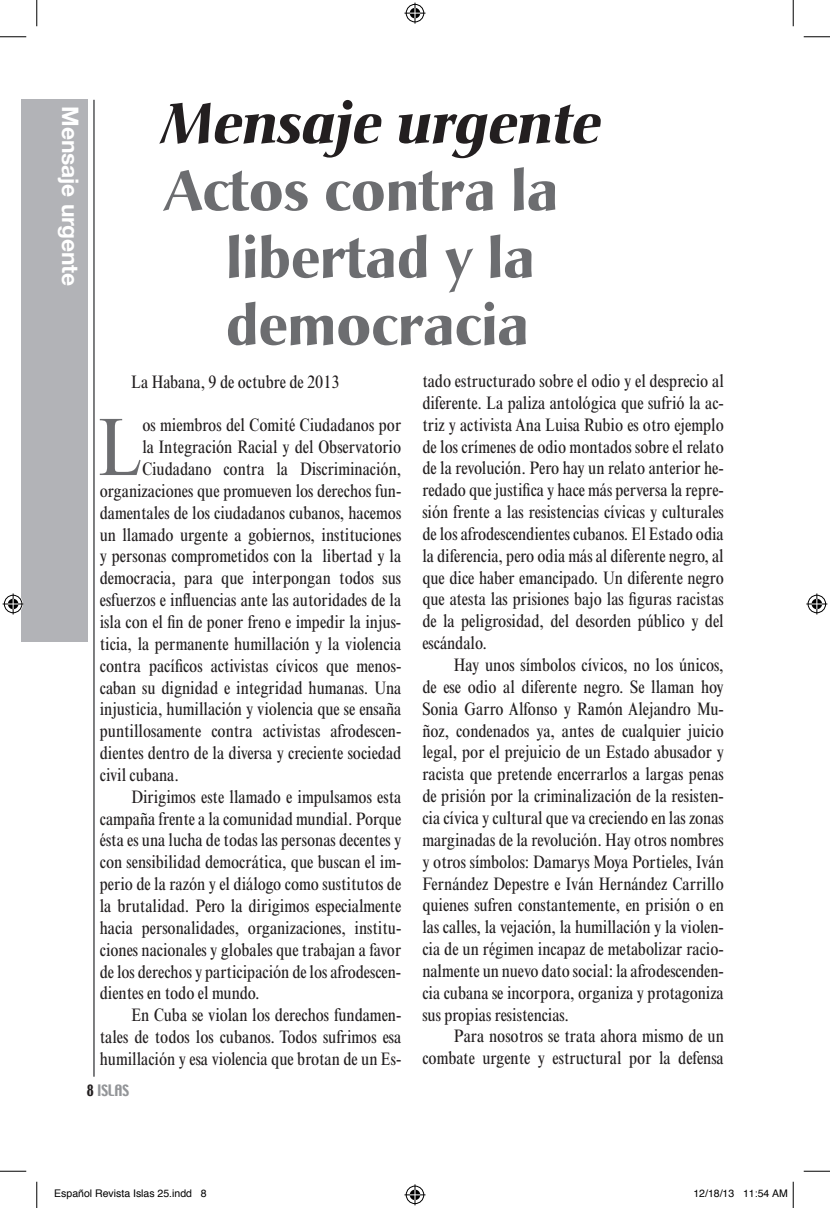
<style>
.page{position:relative;width:830px;height:1208px;background:#fff}
.page>*{position:absolute;margin:0;border:0;box-sizing:border-box;transform-origin:0 0}
.t1{font:condensed 82.25px "Times New Roman";color:#6c6d70}
.t2{font:700 56px/67.2px "Christiana";letter-spacing:-.005em;color:#6c6d70}
.t3{font:italic 700 56px "Christiana";letter-spacing:-.005em;color:#231f20}
.t4{font:700 22.75px "Helvetica Neue";letter-spacing:-.005em;color:#fff}
.t5{font:condensed 18.2px/21.9px "Times New Roman";letter-spacing:-.005em;color:#231f20;text-align:justify}
.t6{font:14px "Techno";letter-spacing:-.005em;color:#939598}
.t7{font:10.5px "Helvetica";color:#000}
.s1{color:#231f20}
</style>
<div class="page">
<hr style="left:93px;top:100px;width:2px;height:976px;background:#6c6d70">
<div style="left:21px;top:100px;width:66px;height:542px;background:#b2b3b7"></div>
<svg style="left:0;top:36px;width:26px;height:1px"></svg>
<svg style="left:803px;top:36px;width:27px;height:1px"></svg>
<svg style="left:0;top:1170px;width:26px;height:1px"></svg>
<svg style="left:803px;top:1170px;width:27px;height:1px"></svg>
<svg style="left:36px;top:0;width:1px;height:26px"></svg>
<svg style="left:36px;top:1181px;width:1px;height:27px"></svg>
<svg style="left:792px;top:0;width:1px;height:26px"></svg>
<svg style="left:404px;top:3px;width:21px;height:21px"></svg>
<svg style="left:404px;top:1184px;width:21px;height:21px"></svg>
<svg style="left:3px;top:593px;width:21px;height:21px"></svg>
<svg style="left:806px;top:593px;width:21px;height:21px"></svg>
<svg style="left:792px;top:1181px;width:1px;height:27px"></svg>
<p class="t4" style="left:84px;top:106px;width:182px;rotate:90deg">Mensaje urgente</p>
<h2 class="t3" style="left:163px;top:89px;width:441px">Mensaje urgente</h2>
<h2 class="t2" style="left:226px;top:158px;width:334px;text-indent:-63px">Actos contra la libertad y la democracia</h2>
<p class="t5" style="left:422px;top:370px;width:303px">tado estructurado sobre el odio y el desprecio al diferente. La paliza antológica que sufrió la ac&shy;triz y activista Ana Luisa Rubio es otro ejemplo de los crímenes de odio montados sobre el relato de la revolución. Pero hay un relato anterior he&shy;redado que justifica y hace más perversa la repre&shy;sión frente a las resistencias cívicas y culturales de los afrodescendientes cubanos. El Estado odia la diferencia, pero odia más al diferente negro, al que dice haber emancipado. Un diferente negro que atesta las prisiones bajo las figuras racistas de la peligrosidad, del desorden público y del escándalo.</p>
<p class="t5" style="left:422px;top:654px;width:303px;text-indent:32px">Hay unos símbolos cívicos, no los únicos, de ese odio al diferente negro. Se llaman hoy Sonia Garro Alfonso y Ramón Alejandro Mu&shy;ñoz, condenados ya, antes de cualquier juicio legal, por el prejuicio de un Estado abusador y racista que pretende encerrarlos a largas penas de prisión por la criminalización de la resisten&shy;cia cívica y cultural que va creciendo en las zonas marginadas de la revolución. Hay otros nombres y otros símbolos: Damarys Moya Portieles, Iván Fernández Depestre e Iván Hernández Carrillo quienes sufren constantemente, en prisión o en las calles, la vejación, la humillación y la violen&shy;cia de un régimen incapaz de metabolizar racio&shy;nalmente un nuevo dato social: la afrodescenden&shy;cia cubana se incorpora, organiza y protagoniza sus propias resistencias.</p>
<p class="t5" style="left:422px;top:1025px;width:303px;text-align:right">Para nosotros se trata ahora mismo de un combate urgente y estructural por la defensa</p>
<p class="t5" style="left:131px;top:370px;width:210px">La Habana, 9 de octubre de 2013</p>
<h1 class="t1" style="left:98px;top:399px;width:46px">L</h1>
<p class="t5" style="left:142px;top:414px;width:260px">os miembros del Comité Ciudadanos por</p>
<p class="t5" style="left:142px;top:436px;width:260px">la Integración Racial y del Observatorio</p>
<p class="t5" style="left:142px;top:458px;width:260px">Ciudadano contra la Discriminación,</p>
<p class="t5" style="left:100px;top:480px;width:303px">organizaciones que promueven los derechos fun-</p>
<p class="t5" style="left:100px;top:501px;width:303px">damentales de los ciudadanos cubanos, hacemos</p>
<p class="t5" style="left:100px;top:523px;width:303px">un llamado urgente a gobiernos, instituciones</p>
<p class="t5" style="left:100px;top:545px;width:303px">y personas comprometidos con la libertad y la</p>
<p class="t5" style="left:100px;top:567px;width:303px">democracia, para que interpongan todos sus</p>
<p class="t5" style="left:100px;top:589px;width:303px">esfuerzos e influencias ante las autoridades de la</p>
<p class="t5" style="left:100px;top:611px;width:303px">isla con el fin de poner freno e impedir la injus-</p>
<p class="t5" style="left:100px;top:633px;width:303px">ticia, la permanente humillación y la violencia</p>
<p class="t5" style="left:100px;top:654px;width:303px">contra pacíficos activistas cívicos que menos-</p>
<p class="t5" style="left:100px;top:676px;width:303px">caban su dignidad e integridad humanas. Una</p>
<p class="t5" style="left:100px;top:698px;width:303px">injusticia, humillación y violencia que se ensaña</p>
<p class="t5" style="left:100px;top:720px;width:303px">puntillosamente contra activistas afrodescen-</p>
<p class="t5" style="left:100px;top:742px;width:303px">dientes dentro de la diversa y creciente sociedad</p>
<p class="t5" style="left:100px;top:764px;width:81px">civil cubana.</p>
<p class="t5" style="left:131px;top:785px;width:271px">Dirigimos este llamado e impulsamos esta</p>
<p class="t5" style="left:100px;top:807px;width:303px">campaña frente a la comunidad mundial. Porque</p>
<p class="t5" style="left:100px;top:829px;width:303px">ésta es una lucha de todas las personas decentes y</p>
<p class="t5" style="left:100px;top:851px;width:303px">con sensibilidad democrática, que buscan el im-</p>
<p class="t5" style="left:100px;top:873px;width:303px">perio de la razón y el diálogo como sustitutos de</p>
<p class="t5" style="left:100px;top:895px;width:303px">la brutalidad. Pero la dirigimos especialmente</p>
<p class="t5" style="left:100px;top:916px;width:303px">hacia personalidades, organizaciones, institu-</p>
<p class="t5" style="left:100px;top:938px;width:303px">ciones nacionales y globales que trabajan a favor</p>
<p class="t5" style="left:100px;top:960px;width:303px">de los derechos y participación de los afrodescen-</p>
<p class="t5" style="left:100px;top:982px;width:161px">dientes en todo el mundo.</p>
<p class="t5" style="left:131px;top:1004px;width:271px">En Cuba se violan los derechos fundamen-</p>
<p class="t5" style="left:100px;top:1026px;width:303px">tales de todos los cubanos. Todos sufrimos esa</p>
<p class="t5" style="left:100px;top:1047px;width:303px">humillación y esa violencia que brotan de un Es-</p>
<p class="t6" style="left:87px;top:1080px;width:44px"><span class="s1">8</span> ISLAS</p>
<p class="t7" style="left:54px;top:1185px;width:154px">Español Revista Islas 25.indd 8</p>
<p class="t7" style="left:693px;top:1185px;width:96px">12/18/13 11:54 AM</p>
</div>
